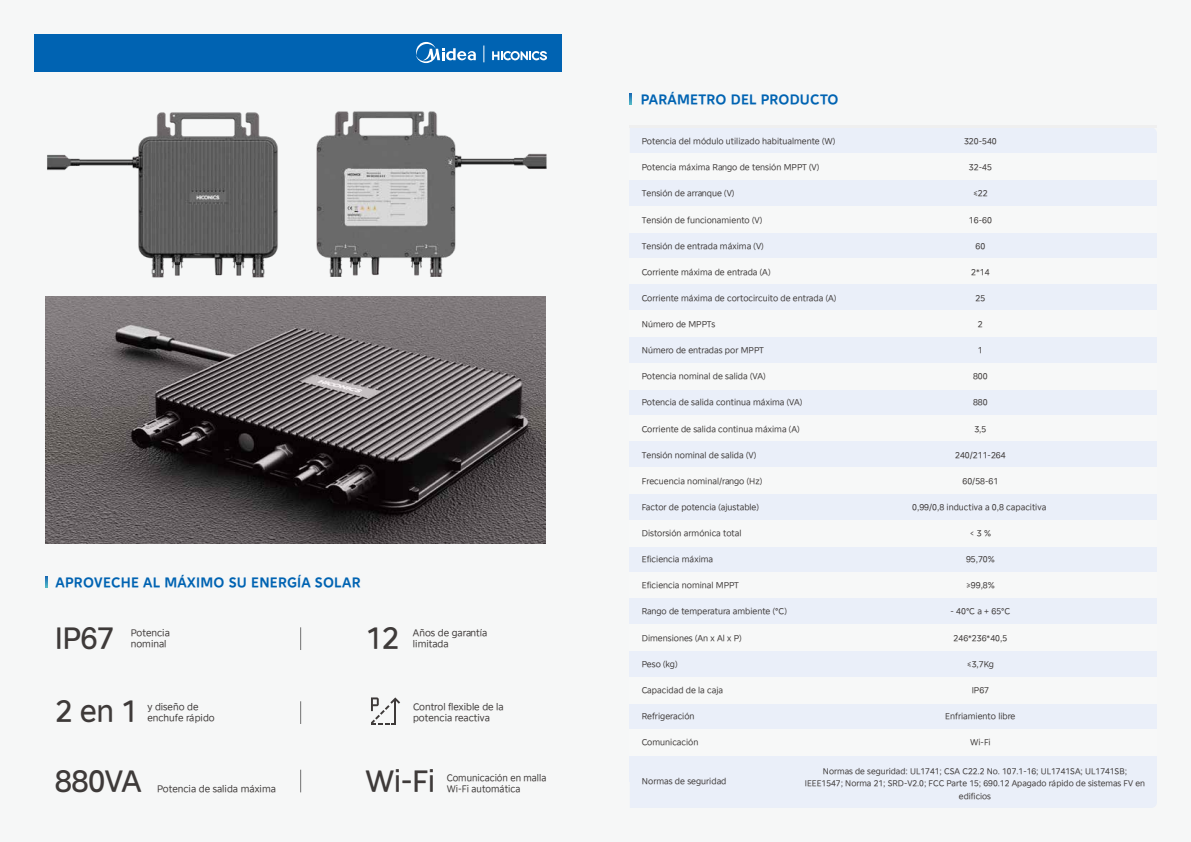
<style>
.page{position:relative;width:1191px;height:842px;background:#fff}
.page>*{position:absolute;margin:0;border:0;box-sizing:border-box;transform-origin:0 0}
.t1{font:500 28px "Midea Type Global";letter-spacing:-.02em;color:#3e3a39}
.t2{font:700 13px "Midea Type Global";letter-spacing:.02em;color:#0063b2}
.t3{font:9px/10.8px "Midea Type Global";color:#3e3a39}
.t4{font:9px/10.8px "Midea Type Global";color:#3e3a39;scale:.96 1}
.t5{font:8px "Midea Type Global";color:#3e3a39}
.t6{font:7.8px/12.5px "Midea Type Global";color:#3e3a39;text-align:center}
</style>
<div class="page">
<div style="left:595px;top:0;width:596px;height:842px;background:#f6f7f7"></div>
<div style="left:0;top:0;width:595px;height:842px;background:#f6f7f7"></div>
<svg style="left:630px;top:93px;width:2px;height:12px"></svg>
<svg style="left:45px;top:576px;width:3px;height:12px"></svg>
<svg style="left:300px;top:627px;width:1px;height:23px"></svg>
<svg style="left:300px;top:701px;width:1px;height:23px"></svg>
<svg style="left:300px;top:770px;width:1px;height:22px"></svg>
<img style="left:47px;top:112px;width:133px;height:166px">
<img style="left:180px;top:111px;width:367px;height:194px">
<img style="left:45px;top:297px;width:500px;height:247px">
<div style="left:34px;top:34px;width:527px;height:38px;background:#0063b2"></div>
<svg style="left:492px;top:51px;width:55px;height:9px"></svg>
<svg style="left:416px;top:42px;width:60px;height:21px"></svg>
<svg style="left:484px;top:46px;width:1px;height:16px"></svg>
<div style="left:630px;top:128px;width:527px;height:25px;background:#eaeff9"></div>
<div style="left:630px;top:180px;width:527px;height:26px;background:#eaeff9"></div>
<div style="left:630px;top:232px;width:527px;height:26px;background:#eaeff9"></div>
<div style="left:630px;top:285px;width:527px;height:26px;background:#eaeff9"></div>
<div style="left:630px;top:337px;width:527px;height:26px;background:#eaeff9"></div>
<div style="left:630px;top:389px;width:527px;height:26px;background:#eaeff9"></div>
<div style="left:630px;top:442px;width:527px;height:26px;background:#eaeff9"></div>
<div style="left:630px;top:494px;width:527px;height:26px;background:#eaeff9"></div>
<div style="left:630px;top:546px;width:527px;height:26px;background:#eaeff9"></div>
<div style="left:630px;top:599px;width:527px;height:26px;background:#eaeff9"></div>
<div style="left:630px;top:651px;width:527px;height:26px;background:#eaeff9"></div>
<div style="left:630px;top:703px;width:527px;height:26px;background:#eaeff9"></div>
<div style="left:630px;top:756px;width:527px;height:26px;background:#eaeff9"></div>
<div style="left:630px;top:782px;width:527px;height:26px;background:#eaeff9"></div>
<hr style="left:630px;top:125px;width:527px;height:3px;background:#efefef">
<svg style="left:371px;top:697px;width:29px;height:28px"></svg>
<h2 class="t2" style="left:56px;top:572px;width:307px">APROVECHE AL MÁXIMO SU ENERGÍA SOLAR</h2>
<h1 class="t1" style="left:55px;top:616px;width:61px">IP67</h1>
<h1 class="t1" style="left:365px;top:616px;width:35px">12</h1>
<p class="t3" style="left:131px;top:627px;width:41px">Potencia nominal</p>
<p class="t3" style="left:413px;top:627px;width:76px">Años de garantía limitada</p>
<h1 class="t1" style="left:56px;top:689px;width:84px">2 en 1</h1>
<p class="t3" style="left:147px;top:701px;width:69px">y diseño de enchufe rápido</p>
<p class="t3" style="left:413px;top:701px;width:92px">Control flexible de la potencia reactiva</p>
<h1 class="t1" style="left:55px;top:759px;width:88px">880VA</h1>
<p class="t3" style="left:157px;top:783px;width:120px">Potencia de salida máxima</p>
<h1 class="t1" style="left:365px;top:759px;width:72px">Wi-Fi</h1>
<p class="t4" style="left:447px;top:772px;width:105px">Comunicación en malla<br>Wi-Fi automática</p>
<h2 class="t2" style="left:640px;top:89px;width:199px">PARÁMETRO DEL PRODUCTO</h2>
<p class="t5" style="left:642px;top:135px;width:195px">Potencia del módulo utilizado habitualmente (W)</p>
<p class="t5" style="left:642px;top:161px;width:179px">Potencia máxima Rango de tensión MPPT (V)</p>
<p class="t5" style="left:642px;top:187px;width:94px">Tensión de arranque (V)</p>
<p class="t5" style="left:642px;top:213px;width:122px">Tensión de funcionamiento (V)</p>
<p class="t5" style="left:642px;top:240px;width:123px">Tensión de entrada máxima (V)</p>
<p class="t5" style="left:642px;top:266px;width:130px">Corriente máxima de entrada (A)</p>
<p class="t5" style="left:642px;top:292px;width:196px">Corriente máxima de cortocircuito de entrada (A)</p>
<p class="t5" style="left:642px;top:318px;width:75px">Número de MPPTs</p>
<p class="t5" style="left:642px;top:344px;width:124px">Número de entradas por MPPT</p>
<p class="t5" style="left:642px;top:370px;width:125px">Potencia nominal de salida (VA)</p>
<p class="t5" style="left:642px;top:396px;width:162px">Potencia de salida continua máxima (VA)</p>
<p class="t5" style="left:642px;top:422px;width:159px">Corriente de salida continua máxima (A)</p>
<p class="t5" style="left:642px;top:448px;width:116px">Tensión nominal de salida (V)</p>
<p class="t5" style="left:642px;top:475px;width:122px">Frecuencia nominal/rango (Hz)</p>
<p class="t5" style="left:642px;top:501px;width:119px">Factor de potencia (ajustable)</p>
<p class="t5" style="left:642px;top:527px;width:101px">Distorsión armónica total</p>
<p class="t5" style="left:642px;top:553px;width:73px">Eficiencia máxima</p>
<p class="t5" style="left:642px;top:579px;width:99px">Eficiencia nominal MPPT</p>
<p class="t5" style="left:642px;top:605px;width:146px">Rango de temperatura ambiente (°C)</p>
<p class="t5" style="left:642px;top:631px;width:101px">Dimensiones (An x Al x P)</p>
<p class="t5" style="left:642px;top:657px;width:37px">Peso (kg)</p>
<p class="t5" style="left:642px;top:684px;width:83px">Capacidad de la caja</p>
<p class="t5" style="left:642px;top:710px;width:54px">Refrigeración</p>
<p class="t5" style="left:642px;top:736px;width:58px">Comunicación</p>
<p class="t5" style="left:964px;top:135px;width:34px">320-540</p>
<p class="t5" style="left:969px;top:161px;width:24px">32-45</p>
<p class="t5" style="left:973px;top:187px;width:16px">≤22</p>
<p class="t5" style="left:969px;top:213px;width:24px">16-60</p>
<p class="t5" style="left:975px;top:240px;width:11px">60</p>
<p class="t5" style="left:971px;top:266px;width:20px">2*14</p>
<p class="t5" style="left:975px;top:292px;width:11px">25</p>
<p class="t5" style="left:978px;top:318px;width:6px">2</p>
<p class="t5" style="left:978px;top:344px;width:6px">1</p>
<p class="t5" style="left:973px;top:370px;width:16px">800</p>
<p class="t5" style="left:973px;top:396px;width:16px">880</p>
<p class="t5" style="left:974px;top:422px;width:14px">3,5</p>
<p class="t5" style="left:955px;top:448px;width:52px">240/211-264</p>
<p class="t5" style="left:962px;top:475px;width:37px">60/58-61</p>
<p class="t5" style="left:912px;top:501px;width:135px">0,99/0,8 inductiva a 0,8 capacitiva</p>
<p class="t5" style="left:969px;top:527px;width:23px">&lt; 3 %</p>
<p class="t5" style="left:966px;top:553px;width:30px">95,70%</p>
<p class="t5" style="left:966px;top:579px;width:30px">≥99,8%</p>
<p class="t5" style="left:950px;top:605px;width:61px">- 40°C a + 65°C</p>
<p class="t5" style="left:953px;top:631px;width:55px">246*236*40,5</p>
<p class="t5" style="left:966px;top:657px;width:29px">≤3,7Kg</p>
<p class="t5" style="left:971px;top:684px;width:19px">IP67</p>
<p class="t5" style="left:945px;top:710px;width:72px">Enfriamiento libre</p>
<p class="t5" style="left:970px;top:736px;width:22px">Wi-Fi</p>
<p class="t6" style="left:805px;top:764px;width:342px">Normas de seguridad: UL1741; CSA C22.2 No. 107.1-16; UL1741SA; UL1741SB;<br>IEEE1547; Norma 21; SRD-V2.0; FCC Parte 15; 690.12 Apagado rápido de sistemas FV en edificios</p>
<p class="t5" style="left:642px;top:775px;width:86px">Normas de seguridad</p>
</div>
